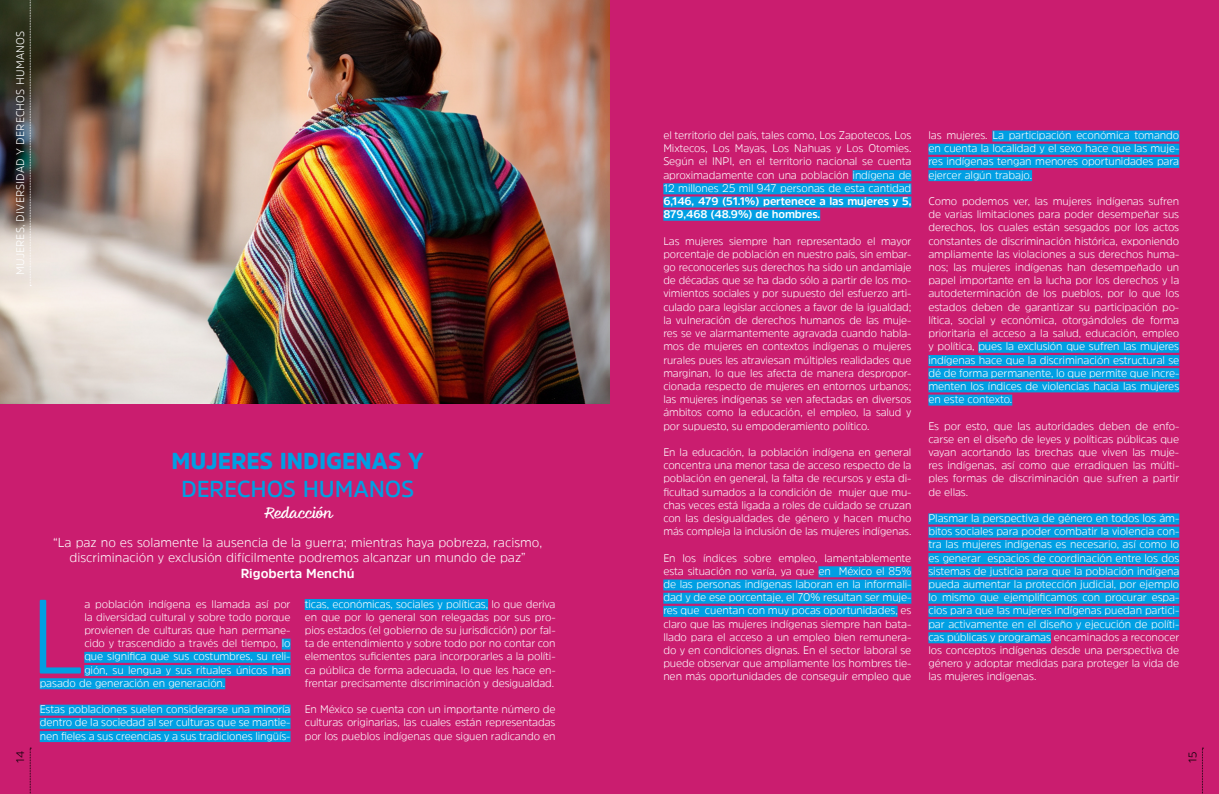
<style>
.page{position:relative;width:1219px;height:794px;background:#ca1d6f}
.page>*{position:absolute;margin:0;border:0;box-sizing:border-box;transform-origin:0 0}
.t1{font:300 105.2px "Amsi Pro";color:#009fe3}
.t2{font:900 23px "Amsi Pro";color:#009fe3}
.t3{font:600 23px "Amsi Pro";letter-spacing:-.005em;color:#009fe3}
.t4{font:15px "Feltro Eroded";color:#fff}
.t5{font:300 13px/15.6px "Amsi Pro";color:#fff;text-align:center}
.t6{font:700 13px "Amsi Pro";color:#fff}
.t7{font:300 11px/13.2px "Amsi Pro";letter-spacing:-.01em;color:#fff;text-align:justify}
.t8{font:700 11px/13.2px "Amsi Pro";letter-spacing:-.01em;color:#fff}
.t9{font:300 11px "Amsi Pro";letter-spacing:.02em;color:#fff}
.t10{font:300 11px "Amsi Pro";color:#000}
</style>
<div class="page">
<img style="left:0;top:0;width:609px;height:403px">
<div style="left:282px;top:638px;width:9px;height:11px;background:#009fe3"></div>
<div style="left:84px;top:652px;width:207px;height:11px;background:#009fe3"></div>
<div style="left:84px;top:665px;width:207px;height:11px;background:#009fe3"></div>
<div style="left:40px;top:678px;width:185px;height:11px;background:#009fe3"></div>
<div style="left:40px;top:704px;width:251px;height:11px;background:#009fe3"></div>
<div style="left:40px;top:718px;width:251px;height:11px;background:#009fe3"></div>
<div style="left:40px;top:731px;width:251px;height:11px;background:#009fe3"></div>
<div style="left:853px;top:170px;width:58px;height:11px;background:#009fe3"></div>
<div style="left:663px;top:183px;width:248px;height:11px;background:#009fe3"></div>
<div style="left:663px;top:196px;width:248px;height:11px;background:#009fe3"></div>
<div style="left:663px;top:210px;width:157px;height:11px;background:#009fe3"></div>
<div style="left:818px;top:566px;width:93px;height:11px;background:#009fe3"></div>
<div style="left:663px;top:579px;width:248px;height:11px;background:#009fe3"></div>
<div style="left:663px;top:592px;width:248px;height:11px;background:#009fe3"></div>
<div style="left:663px;top:606px;width:235px;height:11px;background:#009fe3"></div>
<svg style="left:30px;top:0;width:1px;height:286px"></svg>
<div style="left:305px;top:599px;width:183px;height:11px;background:#009fe3"></div>
<div style="left:992px;top:130px;width:187px;height:11px;background:#009fe3"></div>
<div style="left:928px;top:144px;width:251px;height:11px;background:#009fe3"></div>
<div style="left:928px;top:157px;width:251px;height:11px;background:#009fe3"></div>
<div style="left:928px;top:170px;width:104px;height:11px;background:#009fe3"></div>
<div style="left:978px;top:342px;width:201px;height:11px;background:#009fe3"></div>
<div style="left:928px;top:355px;width:251px;height:11px;background:#009fe3"></div>
<div style="left:928px;top:368px;width:251px;height:11px;background:#009fe3"></div>
<div style="left:928px;top:381px;width:251px;height:11px;background:#009fe3"></div>
<div style="left:928px;top:394px;width:84px;height:11px;background:#009fe3"></div>
<div style="left:928px;top:513px;width:251px;height:11px;background:#009fe3"></div>
<div style="left:928px;top:526px;width:251px;height:11px;background:#009fe3"></div>
<div style="left:928px;top:540px;width:251px;height:11px;background:#009fe3"></div>
<div style="left:928px;top:553px;width:251px;height:11px;background:#009fe3"></div>
<div style="left:928px;top:566px;width:251px;height:11px;background:#009fe3"></div>
<div style="left:928px;top:579px;width:251px;height:11px;background:#009fe3"></div>
<div style="left:928px;top:592px;width:251px;height:11px;background:#009fe3"></div>
<div style="left:928px;top:606px;width:251px;height:11px;background:#009fe3"></div>
<div style="left:928px;top:619px;width:251px;height:11px;background:#009fe3"></div>
<div style="left:928px;top:632px;width:123px;height:11px;background:#009fe3"></div>
<svg style="left:30px;top:748px;width:1px;height:46px"></svg>
<svg style="left:1202px;top:748px;width:1px;height:46px"></svg>
<p class="t9" style="left:13px;top:275px;width:245px;rotate:-90deg">MUJERES, DIVERSIDAD Y DERECHOS HUMANOS</p>
<h2 class="t2" style="left:172px;top:445px;width:254px">MUJERES INDIGENAS Y</h2>
<h2 class="t3" style="left:181px;top:473px;width:235px">DERECHOS HUMANOS</h2>
<h3 class="t4" style="left:264px;top:503px;width:69px">Redacción</h3>
<p class="t5" style="left:53px;top:534px;width:490px">“La paz no es solamente la ausencia de la guerra; mientras haya pobreza, racismo, discriminación y exclusión difícilmente podremos alcanzar un mundo de paz”</p>
<p class="t6" style="left:241px;top:564px;width:116px">Rigoberta Menchú</p>
<p class="t7" style="left:305px;top:597px;width:252px">ticas, económicas, sociales y políticas, lo que deriva en que por lo general son relegadas por sus pro&shy;pios estados (el gobierno de su jurisdicción) por fal&shy;ta de entendimiento y sobre todo por no contar con elementos suficientes para incorporarles a la políti&shy;ca pública de forma adecuada, lo que les hace en&shy;frentar precisamente discriminación y desigualdad.</p>
<p class="t7" style="left:305px;top:702px;width:252px">En México se cuenta con un importante número de culturas originarias, las cuales están representadas por los pueblos indígenas que siguen radicando en</p>
<h1 class="t1" style="left:30px;top:563px;width:57px">L</h1>
<p class="t7" style="left:84px;top:597px;width:208px">a población indígena es llamada así por</p>
<p class="t7" style="left:84px;top:610px;width:208px">la diversidad cultural y sobre todo porque</p>
<p class="t7" style="left:84px;top:623px;width:208px">provienen de culturas que han permane-</p>
<p class="t7" style="left:84px;top:636px;width:208px">cido y trascendido a través del tiempo, lo</p>
<p class="t7" style="left:84px;top:649px;width:208px">que significa que sus costumbres, su reli-</p>
<p class="t7" style="left:84px;top:663px;width:208px">gión, su lengua y sus rituales únicos han</p>
<p class="t7" style="left:40px;top:676px;width:187px">pasado de generación en generación.</p>
<p class="t7" style="left:40px;top:702px;width:252px">Estas poblaciones suelen considerarse una minoría dentro de la sociedad al ser culturas que se mantie&shy;nen fieles a sus creencias y a sus tradiciones lingüís-</p>
<p class="t7" style="left:663px;top:128px;width:250px">el territorio del país, tales como, Los Zapotecos, Los Mixtecos, Los Mayas, Los Nahuas y Los Otomies.<br>Según el INPI, en el territorio nacional se cuenta aproximadamente con una población indígena de 12 millones 25 mil 947 personas de esta cantidad</p>
<p class="t8" style="left:663px;top:194px;width:250px">6,146, 479 (51.1%) pertenece a las mujeres y 5,<br>879,468 (48.9%) de hombres.</p>
<p class="t7" style="left:663px;top:234px;width:250px">Las mujeres siempre han representado el mayor porcentaje de población en nuestro país, sin embar&shy;go reconocerles sus derechos ha sido un andamiaje de décadas que se ha dado sólo a partir de los mo&shy;vimientos sociales y por supuesto del esfuerzo arti&shy;culado para legislar acciones a favor de la igualdad; la vulneración de derechos humanos de las muje&shy;res se ve alarmantemente agravada cuando habla&shy;mos de mujeres en contextos indígenas o mujeres rurales pues les atraviesan múltiples realidades que marginan, lo que les afecta de manera despropor&shy;cionada respecto de mujeres en entornos urbanos; las mujeres indígenas se ven afectadas en diversos ámbitos como la educación, el empleo, la salud y por supuesto, su empoderamiento político.</p>
<p class="t7" style="left:663px;top:445px;width:250px">En la educación, la población indígena en general concentra una menor tasa de acceso respecto de la población en general, la falta de recursos y esta di&shy;ficultad sumados a la condición de mujer que mu&shy;chas veces está ligada a roles de cuidado se cruzan con las desigualdades de género y hacen mucho más compleja la inclusión de las mujeres indígenas.</p>
<p class="t7" style="left:663px;top:551px;width:250px">En los índices sobre empleo, lamentablemente esta situación no varía, ya que en México el 85% de las personas indígenas laboran en la informali&shy;dad y de ese porcentaje, el 70% resultan ser muje&shy;res que cuentan con muy pocas oportunidades, es claro que las mujeres indígenas siempre han bata&shy;llado para el acceso a un empleo bien remunera&shy;do y en condiciones dignas. En el sector laboral se puede observar que ampliamente los hombres tie&shy;nen más oportunidades de conseguir empleo que</p>
<p class="t7" style="left:928px;top:128px;width:252px">las mujeres. La participación económica tomando en cuenta la localidad y el sexo hace que las muje&shy;res indígenas tengan menores oportunidades para ejercer algún trabajo.</p>
<p class="t7" style="left:928px;top:194px;width:252px">Como podemos ver, las mujeres indígenas sufren de varias limitaciones para poder desempeñar sus derechos, los cuales están sesgados por los actos constantes de discriminación histórica, exponiendo ampliamente las violaciones a sus derechos huma&shy;nos; las mujeres indígenas han desempeñado un papel importante en la lucha por los derechos y la autodeterminación de los pueblos, por lo que los estados deben de garantizar su participación po&shy;lítica, social y económica, otorgándoles de forma prioritaria el acceso a la salud, educación, empleo y política, pues la exclusión que sufren las mujeres indígenas hace que la discriminación estructural se dé de forma permanente, lo que permite que incre&shy;menten los índices de violencias hacia las mujeres en este contexto.</p>
<p class="t7" style="left:928px;top:419px;width:252px">Es por esto, que las autoridades deben de enfo&shy;carse en el diseño de leyes y políticas públicas que vayan acortando las brechas que viven las muje&shy;res indígenas, así como que erradiquen las múlti&shy;ples formas de discriminación que sufren a partir de ellas.</p>
<p class="t7" style="left:928px;top:511px;width:252px">Plasmar la perspectiva de género en todos los ám&shy;bitos sociales para poder combatir la violencia con&shy;tra las mujeres indígenas es necesario, así como lo es generar espacios de coordinación entre los dos sistemas de justicia para que la población indígena pueda aumentar la protección judicial, por ejemplo lo mismo que ejemplificamos con procurar espa&shy;cios para que las mujeres indígenas puedan partici&shy;par activamente en el diseño y ejecución de políti&shy;cas públicas y programas encaminados a reconocer los conceptos indígenas desde una perspectiva de género y adoptar medidas para proteger la vida de las mujeres indígenas.</p>
<p class="t10" style="left:13px;top:762px;width:13px;rotate:-90deg">14</p>
<p class="t10" style="left:1185px;top:762px;width:13px;rotate:-90deg">15</p>
</div>
